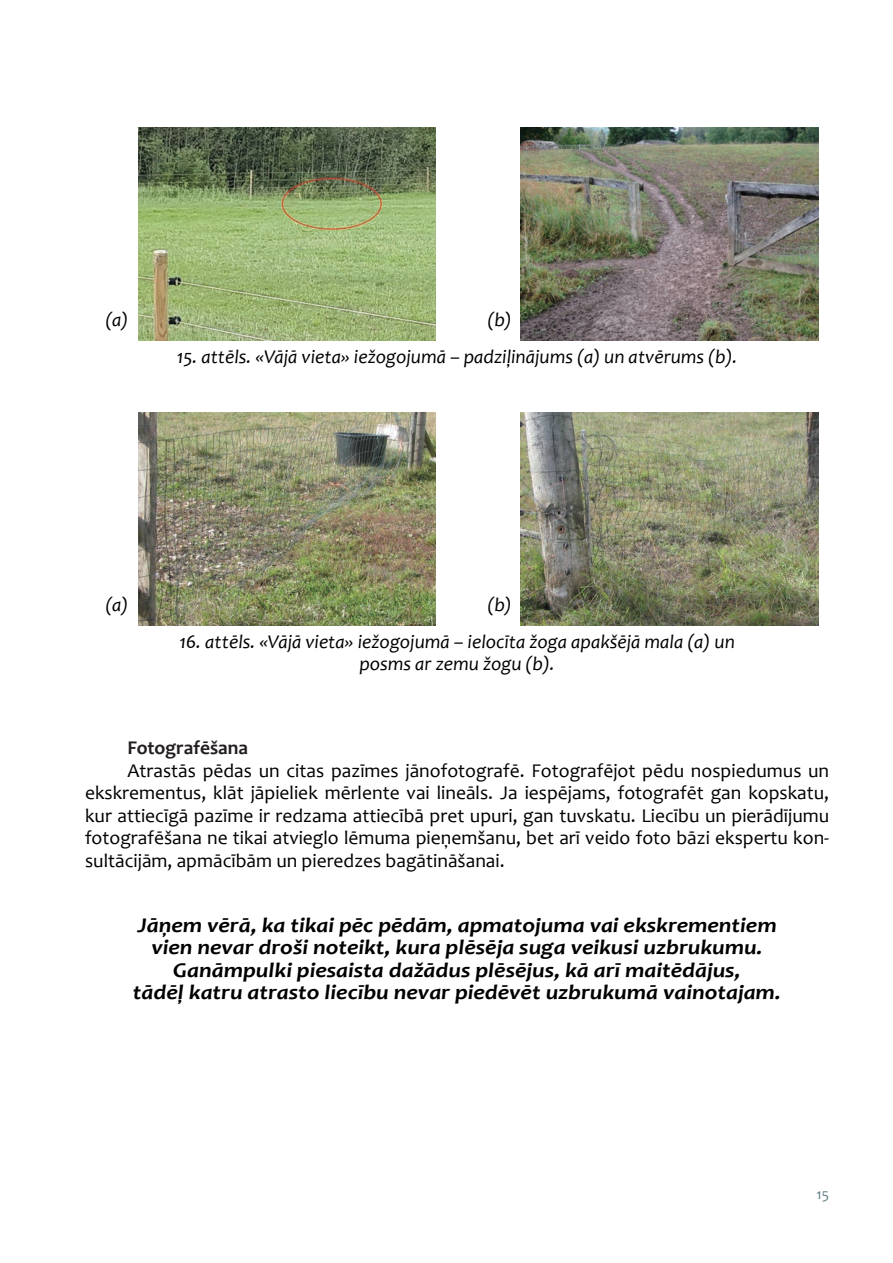
<style>
.page{position:relative;width:893px;height:1263px;background:#fff}
.page>*{position:absolute;margin:0;border:0;box-sizing:border-box;transform-origin:0 0}
.t1{font:italic 700 21px/22.5px "Candara";color:#000;text-align:center;scale:1.13 1}
.t2{font:19.5px/22.5px "Candara";color:#000;text-align:justify}
.t3{font:italic 19.5px/22.5px "Candara";color:#000;text-align:center}
.t4{font:700 19.5px "Candara";letter-spacing:-.005em;color:#231f20}
.t5{font:15px "Candara";color:#607c85}
</style>
<div class="page">
<img style="left:138px;top:128px;width:298px;height:212px">
<img style="left:521px;top:128px;width:298px;height:212px">
<img style="left:138px;top:413px;width:298px;height:212px">
<img style="left:521px;top:412px;width:298px;height:213px">
<p class="t3" style="left:105px;top:308px;width:25px">(a)</p>
<p class="t3" style="left:487px;top:308px;width:26px">(b)</p>
<p class="t3" style="left:177px;top:345px;width:562px">15. attēls. «Vājā vieta» iežogojumā – padziļinājums (a) un atvērums (b).</p>
<p class="t3" style="left:105px;top:593px;width:25px">(a)</p>
<p class="t3" style="left:487px;top:593px;width:26px">(b)</p>
<p class="t3" style="left:179px;top:630px;width:557px">16. attēls. «Vājā vieta» iežogojumā – ielocīta žoga apakšējā mala (a) un posms ar zemu žogu (b).</p>
<p class="t4" style="left:128px;top:735px;width:122px">Fotografēšana</p>
<p class="t2" style="left:85px;top:759px;width:746px;text-indent:43px">Atrastās pēdas un citas pazīmes jānofotografē. Fotografējot pēdu nospiedumus un ekskrementus, klāt jāpieliek mērlente vai lineāls. Ja iespējams, fotografēt gan kopskatu, kur attiecīgā pazīme ir redzama attiecībā pret upuri, gan tuvskatu. Liecību un pierādījumu fotografēšana ne tikai atvieglo lēmuma pieņemšanu, bet arī veido foto bāzi ekspertu kon&shy;sultācijām, apmācībām un pieredzes bagātināšanai.</p>
<p class="t1" style="left:133px;top:913px;width:575px">Jāņem vērā, ka tikai pēc pēdām, apmatojuma vai ekskrementiem vien nevar droši noteikt, kura plēsēja suga veikusi uzbrukumu.<br>Ganāmpulki piesaista dažādus plēsējus, kā arī maitēdājus,<br>tādēļ katru atrasto liecību nevar piedēvēt uzbrukumā vainotajam.</p>
<p class="t5" style="left:817px;top:1185px;width:14px">15</p>
</div>
